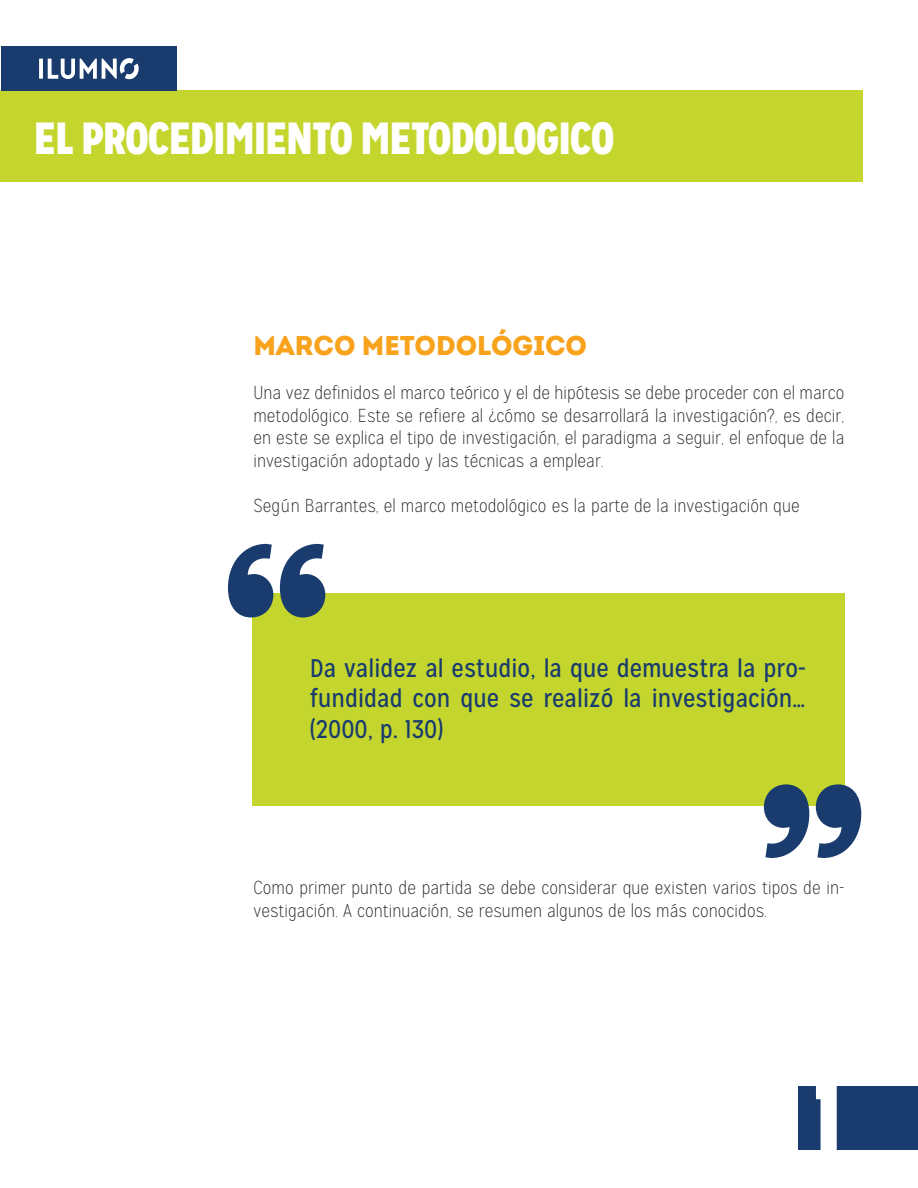
<style>
.page{position:relative;width:918px;height:1188px;background:#fff}
.page>*{position:absolute;margin:0;border:0;box-sizing:border-box;transform-origin:0 0}
.t1{font:900 225px "Mission Gothic";color:#193b6d}
.t2{font:900 97.5px "Mission Gothic";color:#fff}
.t3{font:900 45px "Mission Gothic";letter-spacing:-.01em;color:#fff}
.t4{font:900 27px "Intro";color:#f9a21c}
.t5{font:25.5px/30.6px "Mission Gothic";color:#193b6d;text-align:justify}
.t6{font:100 18.75px/22.5px "Mission Gothic";letter-spacing:.005em;color:#231f20;text-align:justify}
</style>
<div class="page">
<div style="left:798px;top:1087px;width:120px;height:63px;background:#193b6d"></div>
<div style="left:0;top:90px;width:862px;height:92px;background:#c4d62e"></div>
<div style="left:1px;top:46px;width:176px;height:45px;background:#193b6d"></div>
<svg style="left:39px;top:58px;width:100px;height:21px"></svg>
<div style="left:252px;top:593px;width:593px;height:212px;background:#c4d62e"></div>
<h3 class="t3" style="left:34px;top:109px;width:581px">EL PROCEDIMIENTO METODOLOGICO</h3>
<h3 class="t4" style="left:253px;top:328px;width:335px">MARCO METODOLÓGICO</h3>
<p class="t6" style="left:253px;top:382px;width:593px">Una vez definidos el marco teórico y el de hipótesis se debe proceder con el marco metodológico. Este se refiere al ¿cómo se desarrollará la investigación?, es decir, en este se explica el tipo de investigación, el paradigma a seguir, el enfoque de la investigación adoptado y las técnicas a emplear.</p>
<p class="t6" style="left:253px;top:494px;width:548px">Según Barrantes, el marco metodológico es la parte de la investigación que</p>
<h1 class="t1" style="left:222px;top:479px;width:109px">“</h1>
<h3 class="t5" style="left:310px;top:653px;width:497px">Da validez al estudio, la que demuestra la pro&shy;fundidad con que se realizó la investigación… (2000, p. 130)</h3>
<h1 class="t1" style="left:759px;top:720px;width:110px">”</h1>
<p class="t6" style="left:253px;top:877px;width:593px">Como primer punto de partida se debe considerar que existen varios tipos de in&shy;vestigación. A continuación, se resumen algunos de los más conocidos.</p>
<h2 class="t2" style="left:814px;top:1054px;width:29px">1</h2>
</div>
